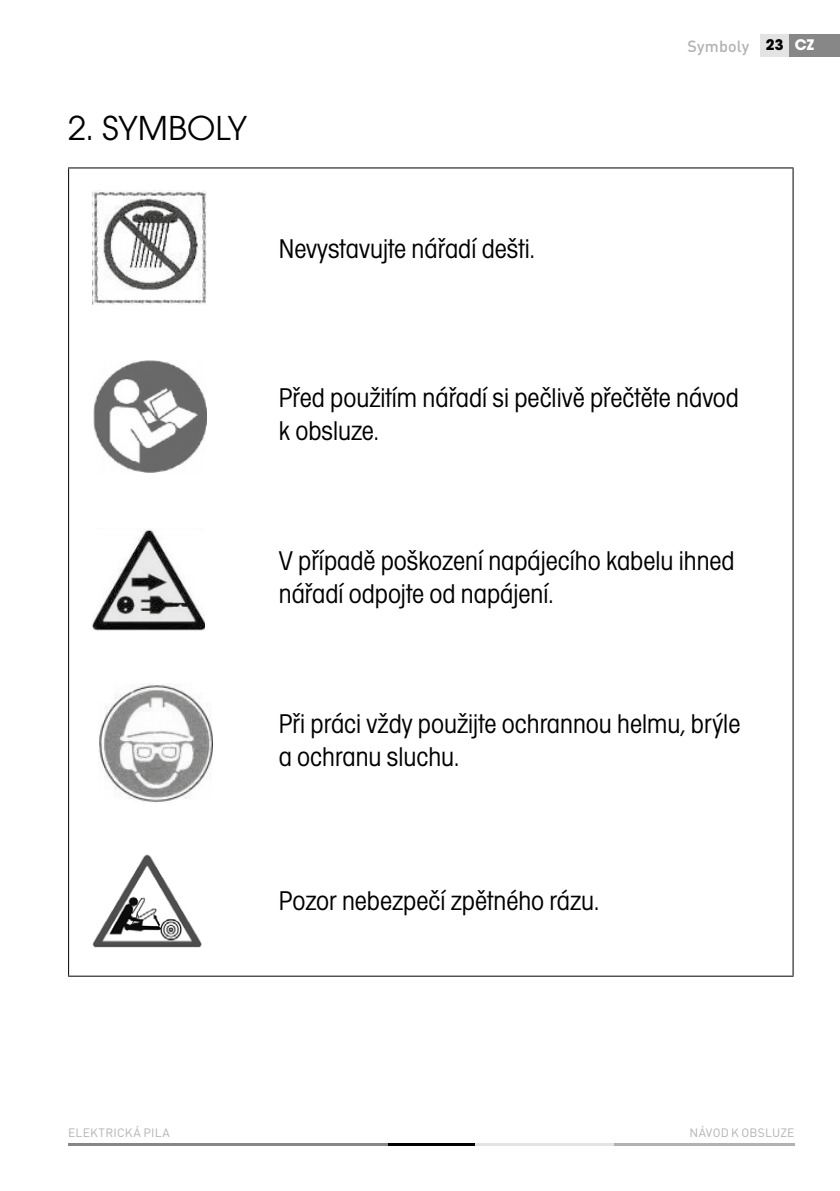
<style>
.page{position:relative;width:840px;height:1191px;background:#fff}
.page>*{position:absolute;margin:0;border:0;box-sizing:border-box;transform-origin:0 0}
.t1{font:36px "Avant Gar Got Itc TOT Boo";color:#000}
.t2{font:28px/33.6px "Avant Gar Got Itc TOT Boo Con";color:#000}
.t3{font:500 16px "DIN Pro";letter-spacing:.005em;color:#b3b2b2}
.t4{font:700 16px "Avant Gar Got Itc TOT";color:#fff}
.t5{font:12px "DIN Pro";letter-spacing:.015em;color:#b3b2b2}
.s1{font-family:"Avant Gar Got Itc TOT";font-weight:700;color:#000}
</style>
<div class="page">
<hr style="left:613px;top:1142px;width:181px;height:3px;background:#b3b2b2">
<hr style="left:474px;top:1142px;width:139px;height:3px;background:#e3e3e3">
<hr style="left:68px;top:1142px;width:319px;height:3px;background:#878787">
<hr style="left:387px;top:1142px;width:87px;height:3px;background:#000">
<div style="left:788px;top:34px;width:51px;height:23px;background:#878787"></div>
<div style="left:760px;top:34px;width:28px;height:23px;background:#e3e3e3"></div>
<hr style="left:68px;top:167px;width:725px;height:1px;background:#000">
<hr style="left:68px;top:168px;width:1px;height:807px;background:#000">
<hr style="left:792px;top:168px;width:1px;height:807px;background:#000">
<hr style="left:68px;top:975px;width:725px;height:1px;background:#000">
<img style="left:93px;top:191px;width:113px;height:113px">
<img style="left:93px;top:360px;width:113px;height:112px">
<img style="left:92px;top:529px;width:112px;height:101px">
<img style="left:98px;top:684px;width:114px;height:118px">
<img style="left:92px;top:854px;width:110px;height:94px">
<p class="t1" style="left:68px;top:107px;width:180px">2. SYMBOLY</p>
<p class="t2" style="left:279px;top:232px;width:257px">Nevystavujte nářadí dešti.</p>
<p class="t3" style="left:687px;top:35px;width:97px">Symboly <span class="s1">23</span></p>
<p class="t4" style="left:794px;top:35px;width:21px">CZ</p>
<p class="t2" style="left:279px;top:381px;width:461px">Před použitím nářadí si pečlivě přečtěte návod k obsluze.</p>
<p class="t2" style="left:279px;top:544px;width:457px">V případě poškození napájecího kabelu ihned nářadí odpojte od napájení.</p>
<p class="t2" style="left:279px;top:707px;width:463px">Při práci vždy použijte ochrannou helmu, brýle a ochranu sluchu.</p>
<p class="t2" style="left:279px;top:884px;width:322px">Pozor nebezpečí zpětného rázu.</p>
<p class="t5" style="left:68px;top:1124px;width:103px">ELEKTRICKÁ PILA</p>
<p class="t5" style="left:689px;top:1124px;width:106px">NÁVOD K OBSLUZE</p>
</div>
